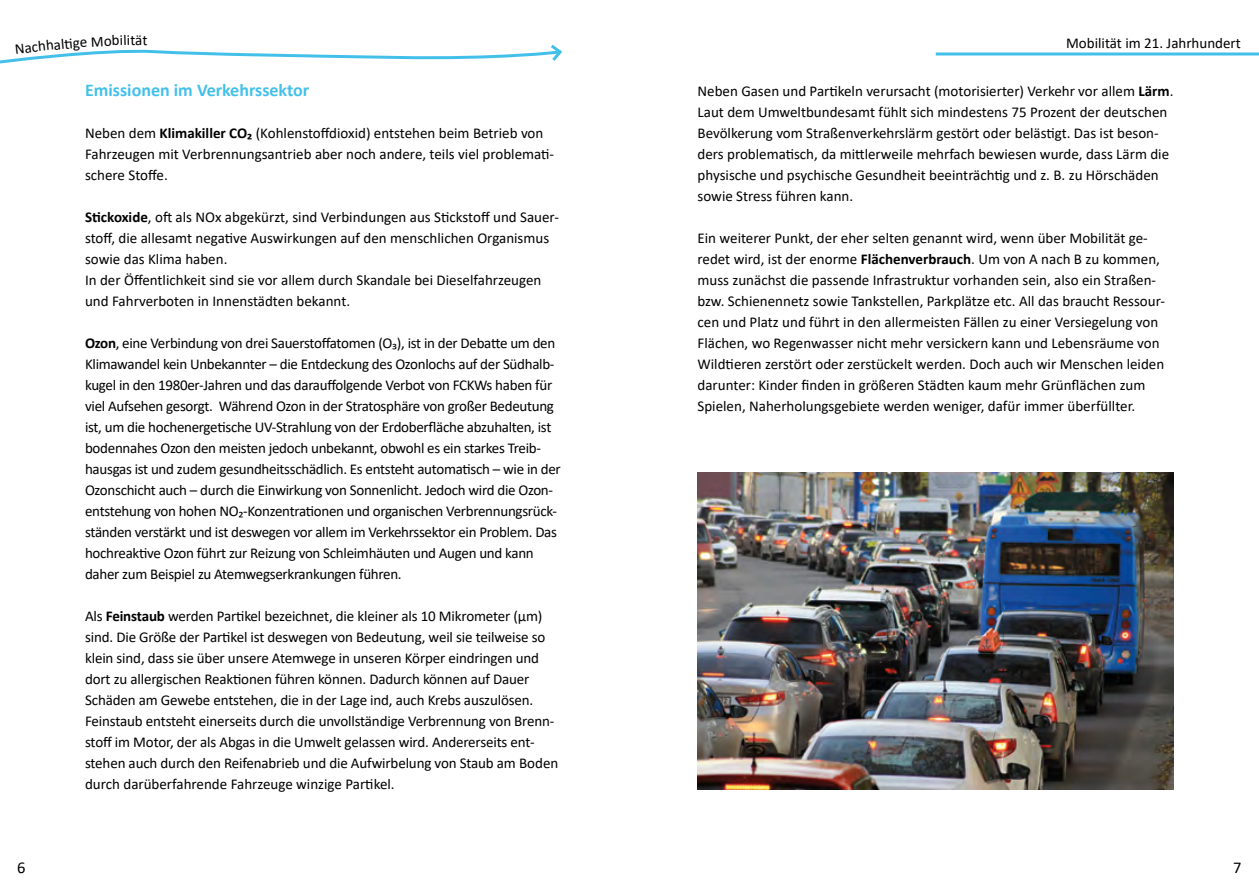
<style>
.page{position:relative;width:1259px;height:893px;background:#fff}
.page>*{position:absolute;margin:0;border:0;box-sizing:border-box;transform-origin:0 0}
.t1{font:700 18px "Calibri";color:#43c0ea}
.t2{font:16.5px "Calibri";color:#000}
.t3{font:15px/21px "Calibri";letter-spacing:-.01em;color:#000}
.s1{font-weight:700}
</style>
<div class="page">
<img style="left:697px;top:472px;width:477px;height:318px">
<hr style="left:935px;top:53px;width:324px;height:3px;background:#43c0ea">
<svg style="left:0;top:44px;width:563px;height:20px"></svg>
<p class="t3" style="left:14px;top:38px;width:33px;rotate:-6deg">Nach</p>
<p class="t3" style="left:45px;top:34px;width:25px;rotate:-5deg">halt</p>
<p class="t3" style="left:135px;top:29px;width:9px">ä</p>
<p class="t1" style="left:85px;top:77px;width:226px">Emissionen im Verkehrssektor</p>
<p class="t3" style="left:85px;top:122px;width:470px">Neben dem <span class="s1">Klimakiller CO₂</span> (Kohlenstoffdioxid) entstehen beim Betrieb von<br>Fahrzeugen mit Verbrennungsantrieb aber noch andere, teils viel problemati&shy;schere Stoffe.</p>
<p class="t3" style="left:85px;top:206px;width:475px"><span class="s1">Stickoxide</span>, oft als NOx abgekürzt, sind Verbindungen aus Stickstoff und Sauer&shy;stoff, die allesamt negative Auswirkungen auf den menschlichen Organismus sowie das Klima haben.<br>In der Öffentlichkeit sind sie vor allem durch Skandale bei Dieselfahrzeugen und Fahrverboten in Innenstädten bekannt.</p>
<p class="t3" style="left:85px;top:332px;width:477px"><span class="s1">Ozon</span>, eine Verbindung von drei Sauerstoffatomen (O₃), ist in der Debatte um den Klimawandel kein Unbekannter – die Entdeckung des Ozonlochs auf der Südhalb&shy;kugel in den 1980er-Jahren und das darauffolgende Verbot von FCKWs haben für viel Aufsehen gesorgt. Während Ozon in der Stratosphäre von großer Bedeutung ist, um die hochenergetische UV-Strahlung von der Erdoberfläche abzuhalten, ist bodennahes Ozon den meisten jedoch unbekannt, obwohl es ein starkes Treib&shy;hausgas ist und zudem gesundheitsschädlich. Es entsteht automatisch – wie in der Ozonschicht auch – durch die Einwirkung von Sonnenlicht. Jedoch wird die Ozon&shy;entstehung von hohen NO₂-Konzentrationen und organischen Verbrennungsrück&shy;ständen verstärkt und ist deswegen vor allem im Verkehrssektor ein Problem. Das hochreaktive Ozon führt zur Reizung von Schleimhäuten und Augen und kann daher zum Beispiel zu Atemwegserkrankungen führen.</p>
<p class="t3" style="left:85px;top:605px;width:475px">Als <span class="s1">Feinstaub</span> werden Partikel bezeichnet, die kleiner als 10 Mikrometer (µm) sind. Die Größe der Parti kel ist deswegen von Bedeutung, weil sie teilweise so klein sind, dass sie über unsere Atemwege in unseren Körper eindringen und dort zu allergischen Reaktionen führen können. Dadurch können auf Dauer Schäden am Gewebe entstehen, die in der Lage ind, auch Krebs auszulösen.<br>Feinstaub entsteht einerseits durch die unvollständige Verbrennung von Brenn&shy;stoff im Motor, der als Abgas in die Umwelt gelassen wird. Andererseits ent&shy;stehen auch durch den Reifenabrieb und die Aufwirbelung von Staub am Boden durch darüberfahrende Fahrzeuge winzige Partikel.</p>
<p class="t3" style="left:1066px;top:32px;width:176px">Mobilität im 21. Jahrhundert</p>
<p class="t3" style="left:697px;top:80px;width:477px">Neben Gasen und Partikeln verursacht (motorisierter) Verkehr vor allem <span class="s1">Lärm</span>.<br>Laut dem Umweltbundesamt fühlt sich mindestens 75 Prozent der deutschen Bevölkerung vom Straßenverkehrslärm gestört oder belästigt. Das ist beson&shy;ders problematisch, da mittlerweile mehrfach bewiesen wurde, dass Lärm die physische und psychische Gesundheit beeinträchtig und z. B. zu Hörschäden sowie Stress führen kann.</p>
<p class="t3" style="left:697px;top:227px;width:469px">Ein weiterer Punkt, der eher selten genannt wird, wenn über Mobilität ge&shy;redet wird, ist der enorme <span class="s1">Flächenverbrauch</span>. Um von A nach B zu kommen, muss zunächst die passende Infrastruktur vorhanden sein, also ein Straßen&shy;bzw. Schienennetz sowie Tankstellen, Parkplätze etc. All das braucht Ressour&shy;cen und Platz und führt in den allermeisten Fällen zu einer Versiegelung von Flächen, wo Regenwasser nicht mehr versickern kann und Lebensräume von Wildtieren zerstört oder zerstückelt werden. Doch auch wir Menschen leiden darunter: Kinder finden in größeren Städten kaum mehr Grünflächen zum Spielen, Naherholungsgebiete werden weniger, dafür immer überfüllter.</p>
<p class="t2" style="left:17px;top:856px;width:10px">6</p>
<p class="t2" style="left:1233px;top:856px;width:10px">7</p>
</div>
